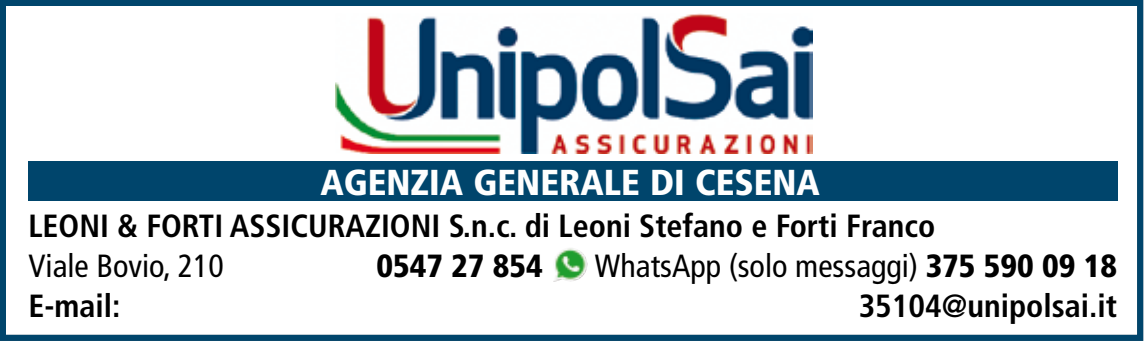
<style>
.page{position:relative;width:1146px;height:343px;background:#fff}
.page>*{position:absolute;margin:0;border:0;box-sizing:border-box;transform-origin:0 0}
.t1{font:900 condensed 36px "Frutiger LT Std";color:#fefefe}
.t2{font:700 condensed 32px "Frutiger LT Std";color:#000}
.t3{font:condensed 32px "Frutiger LT Std";color:#000}
.t4{font:900 condensed 32px "Frutiger LT Std";color:#000}
.s1{font-weight:900}
</style>
<div class="page">
<img style="left:335px;top:14px;width:477px;height:139px">
<div style="left:28px;top:161px;width:1089px;height:40px;background:#00456c"></div>
<img style="left:554px;top:248px;width:33px;height:33px">
<div style="left:0;top:0;width:1142px;height:340px;border:6px solid #00456c"></div>
<p class="t1" style="left:320px;top:160px;width:501px">AGENZIA GENERALE DI CESENA</p>
<p class="t2" style="left:28px;top:207px;width:908px">LEONI &amp; FORTI ASSICURAZIONI S.n.c. di Leoni Stefano e Forti Franco</p>
<p class="t3" style="left:28px;top:247px;width:197px">Viale Bovio, 210</p>
<p class="t4" style="left:376px;top:246px;width:168px">0547 27 854</p>
<p class="t3" style="left:595px;top:247px;width:523px">WhatsApp (solo messaggi) <span class="s1">375 590 09 18</span></p>
<p class="t2" style="left:28px;top:287px;width:93px">E-mail:</p>
<p class="t2" style="left:858px;top:287px;width:260px">35104@unipolsai.it</p>
</div>
